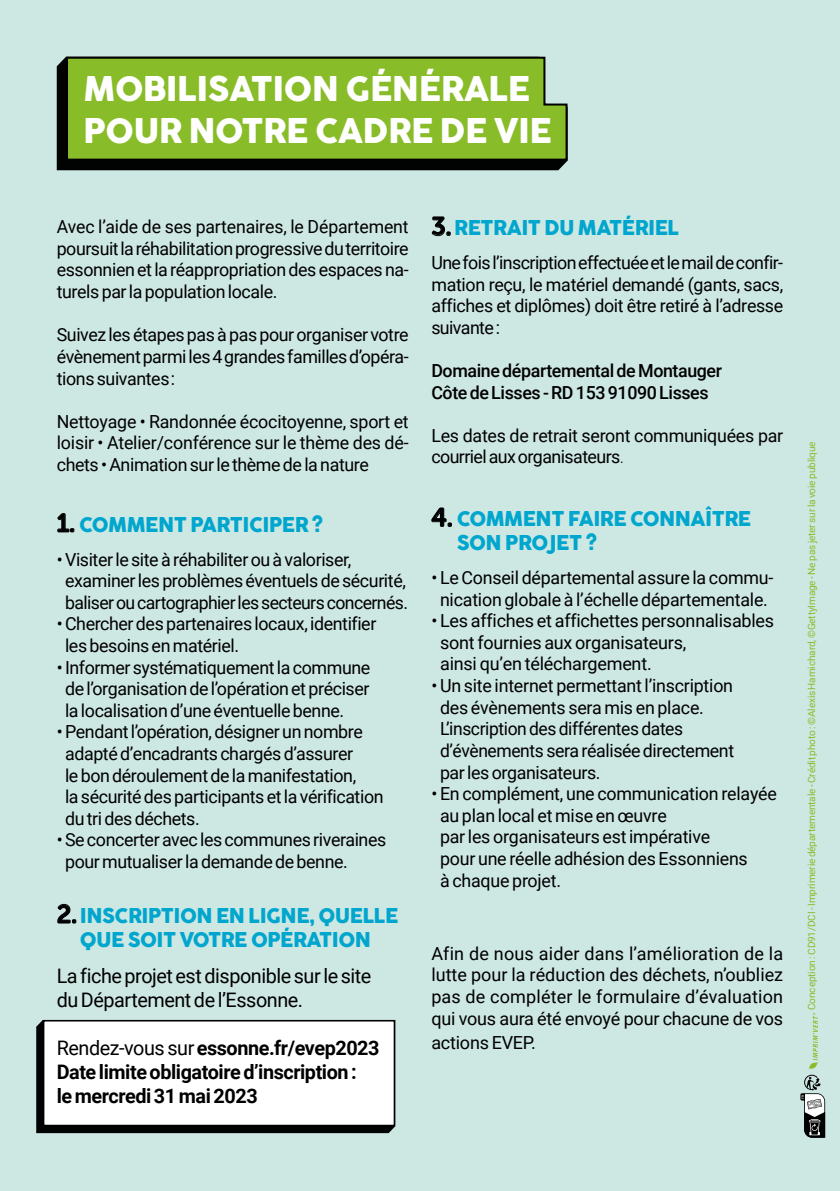
<style>
.page{position:relative;width:840px;height:1191px;background:#fff}
.page>*{position:absolute;margin:0;border:0;box-sizing:border-box;transform-origin:0 0}
.t1{font:33.4px/42px "Cocogoose";letter-spacing:-.015em;color:#fff}
.t2{font:20px/24px "Cocogoose";letter-spacing:-.025em;color:#00a6cd;text-align:center}
.t3{font:700 20px/24px "Roboto";letter-spacing:-.02em;color:#000}
.t4{font:20px/24px "Roboto";letter-spacing:-.025em;color:#000}
.t5{font:18px/21.6px "Roboto";letter-spacing:-.02em;color:#000}
.t6{font:500 18px/21.6px "Roboto";letter-spacing:-.02em;color:#000}
.t7{font:10px "Roboto";letter-spacing:-.01em;color:#88bd29}
.s1{font-family:"Museo Sans Rounded 700";font-size:25.8px;color:#000}
.s2{font-weight:400}
.s3{font-weight:300}
</style>
<div class="page">
<div style="left:0;top:0;width:839px;height:1191px;background:#cde7e3"></div>
<div style="left:36px;top:1020px;width:359px;height:113px;background:#010202"></div>
<div style="left:44px;top:1020px;width:350px;height:105px;background:#fff"></div>
<div style="left:43px;top:1020px;width:352px;height:106px;border:2px solid #000"></div>
<svg style="left:809px;top:1012px;width:8px;height:56px"></svg>
<svg style="left:800px;top:1074px;width:24px;height:63px"></svg>
<div style="left:57px;top:58px;width:509px;height:112px;background:#010202"></div>
<svg style="left:65px;top:56px;width:503px;height:106px;background:#81b22b"></svg>
<h1 class="t1" style="left:83px;top:69px;width:469px">MOBILISATION GÉNÉRALE<br>POUR NOTRE CADRE DE VIE</h1>
<p class="t5" style="left:57px;top:215px;width:353px;text-align:justify">Avec l’aide de ses partenaires, le Département poursuit la réhabilitation progressive du territoire essonnien et la réappropriation des espaces na&shy;turels par la population locale.</p>
<p class="t5" style="left:57px;top:323px;width:353px;text-align:justify">Suivez les étapes pas à pas pour organiser votre évènement parmi les 4 grandes familles d’opéra&shy;tions suivantes :</p>
<p class="t5" style="left:57px;top:410px;width:353px;text-align:justify">Nettoyage • Randonnée écocitoyenne, sport et loisir • Atelier/conférence sur le thème des dé&shy;chets • Animation sur le thème de la nature</p>
<p class="t2" style="left:57px;top:513px;width:268px"><span class="s1">1.</span> COMMENT PARTICIPER ?</p>
<p class="t5" style="left:65px;top:547px;width:344px;text-indent:-8px">• Visiter le site à réhabiliter ou à valoriser, examiner les problèmes éventuels de sécurité, baliser ou cartographier les secteurs concernés.</p>
<p class="t5" style="left:65px;top:612px;width:313px;text-indent:-8px">• Chercher des partenaires locaux, identifier les besoins en matériel.</p>
<p class="t5" style="left:65px;top:655px;width:306px;text-align:justify;text-indent:-8px">• Informer systématiquement la commune de l’organisation de l’opération et préciser la localisation d’une éventuelle benne.</p>
<p class="t5" style="left:65px;top:720px;width:320px;text-indent:-8px">• Pendant l’opération, désigner un nombre adapté d’encadrants chargés d’assurer<br>le bon déroulement de la manifestation,<br>la sécurité des participants et la vérification du tri des déchets.</p>
<p class="t5" style="left:65px;top:828px;width:322px;text-indent:-8px">• Se concerter avec les communes riveraines pour mutualiser la demande de benne.</p>
<p class="t2" style="left:57px;top:904px;width:343px"><span class="s1">2.</span> INSCRIPTION EN LIGNE, QUELLE<br>QUE SOIT VOTRE OPÉRATION</p>
<p class="t4" style="left:57px;top:963px;width:316px">La fiche projet est disponible sur le site du Département de l’Essonne.</p>
<p class="t3" style="left:57px;top:1035px;width:324px"><span class="s2">Rendez-vous sur</span>essonne.fr/evep2023<br>Date limite obligatoire d’inscription :<br>le mercredi 31 mai 2023</p>
<p class="t2" style="left:431px;top:217px;width:249px"><span class="s1">3.</span> RETRAIT DU MATÉRIEL</p>
<p class="t5" style="left:431px;top:251px;width:353px;text-align:justify">Une fois l’inscription effectuée et le mail de confir&shy;mation reçu, le matériel demandé (gants, sacs, affiches et diplômes) doit être retiré à l’adresse suivante :</p>
<p class="t6" style="left:431px;top:359px;width:292px">Domaine départemental de Montauger<br>Côte de Lisses - RD 153 91090 Lisses</p>
<p class="t5" style="left:431px;top:424px;width:353px">Les dates de retrait seront communiquées par courriel aux organisateurs<span class="s3">.</span></p>
<p class="t2" style="left:456px;top:508px;width:296px;text-align:left;text-indent:-25px"><span class="s1">4.</span> COMMENT FAIRE CONNAÎTRE<br>SON PROJET ?</p>
<p class="t5" style="left:431px;top:566px;width:343px;text-align:center">• Le Conseil départemental assure la commu&shy;nication globale à l’échelle départementale.</p>
<p class="t5" style="left:440px;top:609px;width:335px;text-indent:-9px">• Les affiches et affichettes personnalisables sont fournies aux organisateurs,<br>ainsi qu’en téléchargement.</p>
<p class="t5" style="left:440px;top:674px;width:295px;text-indent:-9px">• Un site internet permettant l’inscription des évènements sera mis en place.<br>L’inscription des différentes dates d’évènements sera réalisée directement par les organisateurs.</p>
<p class="t5" style="left:440px;top:782px;width:338px;text-indent:-9px">• En complément, une communication relayée au plan local et mise en œuvre<br>par les organisateurs est impérative<br>pour une réelle adhésion des Essonniens<br>à chaque projet.</p>
<p class="t5" style="left:431px;top:942px;width:353px;text-align:justify">Afin de nous aider dans l’amélioration de la lutte pour la réduction des déchets, n’oubliez pas de compléter le formulaire d’évaluation qui vous aura été envoyé pour chacune de vos</p>
<p class="t5" style="left:431px;top:1030px;width:106px">actions EVEP.</p>
<p class="t7" style="left:804px;top:1010px;width:570px;rotate:-90deg">Conception : CD91/DCI - Imprimerie départementale - Crédit photo : ©Alexis Harnichard, ©GettyImage - Ne pas jeter sur la voie publique</p>
</div>
